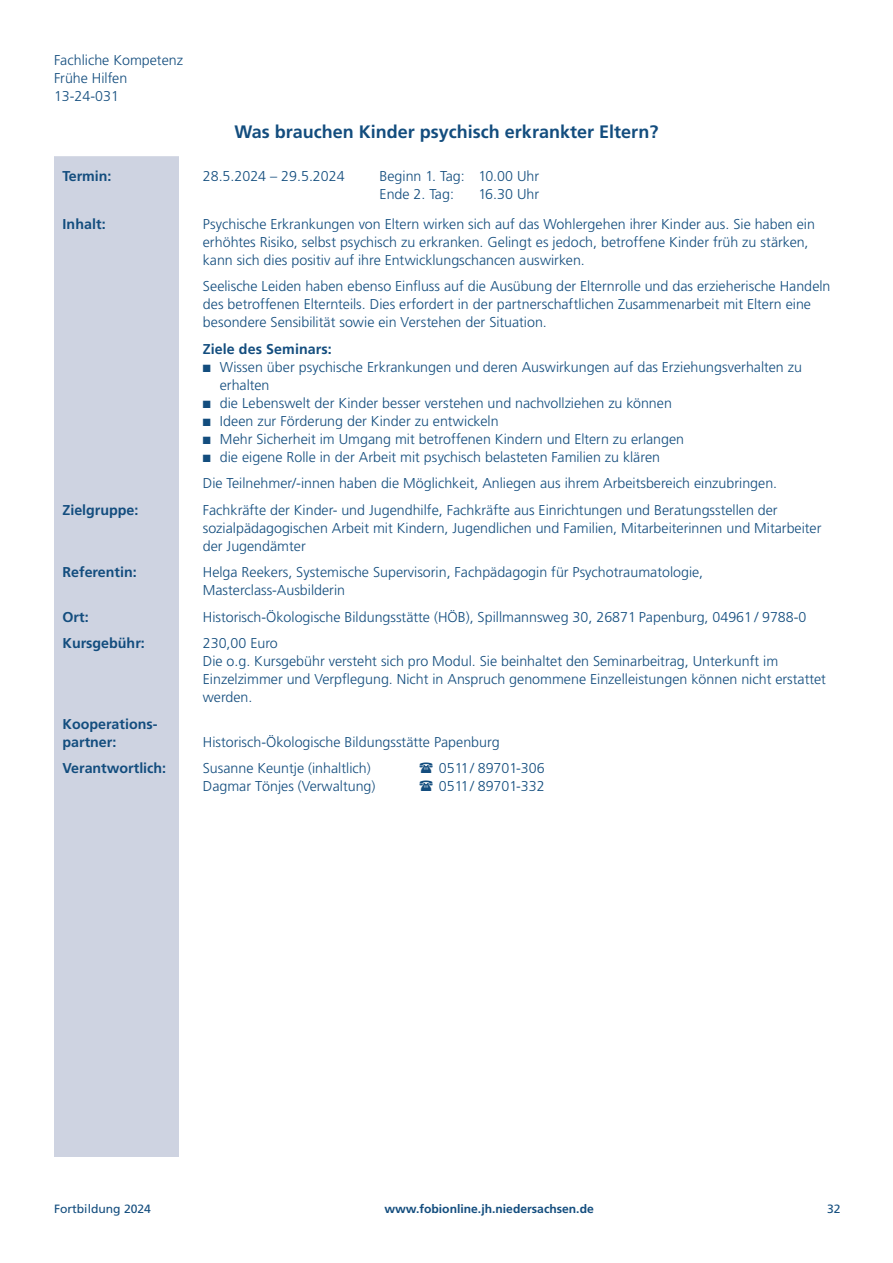
<style>
.page{position:relative;width:893px;height:1263px;background:#fff}
.page>*{position:absolute;margin:0;border:0;box-sizing:border-box;transform-origin:0 0}
.Thema{font:700 18px "Frutiger";color:#134d7e}
.Inhalt{font:300 14.25px/18px "Frutiger";color:#134d7e}
.Zielgruppe{font:300 14.25px/18px "Frutiger";color:#134d7e}
.Kursgebühr{font:300 14.25px/18px "Frutiger";color:#134d7e}
.Verantwortlich{font:300 14.25px "Frutiger";color:#134d7e}
.Referenten{font:300 14.25px/18px "Frutiger";color:#134d7e}
.Ort{font:300 14.25px "Frutiger";color:#134d7e}
.Termin{font:300 14.25px/18px "Frutiger";color:#134d7e}
.Kooperationspartner{font:300 14.25px "Frutiger";color:#134d7e}
.Inhalt-2{font:700 14.25px "Frutiger";letter-spacing:.005em;color:#134d7e}
.Kooperationspartner-2{font:700 14.25px/18px "Frutiger";color:#134d7e}
.Kapitel{font:300 14.25px "Frutiger";color:#134d7e}
.Verantwortlich-2{font:700 14.25px "Frutiger";color:#134d7e}
.Kategorie{font:300 14.25px "Frutiger";color:#134d7e}
.Zielgruppe-2{font:700 14.25px "Frutiger";color:#134d7e}
.Referenten-2{font:700 14.25px "Frutiger";color:#134d7e}
.Kursgebühr-2{font:700 14.25px "Frutiger";color:#134d7e}
.Kurs-Nr{font:300 14.25px "Frutiger";color:#134d7e}
.Termin-2{font:700 14.25px "Frutiger";color:#134d7e}
.Ort-2{font:700 14.25px "Frutiger";color:#134d7e}
.t1{font:700 12px "Frutiger";color:#134d7e}
.t2{font:12px "Frutiger";color:#134d7e}
</style>
<div class="page">
<div style="left:54px;top:147px;width:125px;height:1010px;background:#ced3e1"></div>
<div style="left:54px;top:108px;width:785px;height:48px;background:#fff"></div>
<p class="Kapitel" style="left:54px;top:52px;width:131px">Fachliche Kompetenz</p>
<p class="Kategorie" style="left:54px;top:70px;width:75px">Frühe Hilfen</p>
<p class="Kurs-Nr" style="left:54px;top:88px;width:66px">13-24-031</p>
<p class="Thema" style="left:235px;top:121px;width:425px">Was brauchen Kinder psychisch erkrankter Eltern?</p>
<p class="Termin-2" style="left:63px;top:168px;width:51px">Termin:</p>
<p class="Termin" style="left:203px;top:167px;width:143px">28.5.2024 – 29.5.2024</p>
<p class="Termin" style="left:380px;top:167px;width:161px">Beginn 1. Tag: 10.00 Uhr<br>Ende 2. Tag:</p>
<p class="Termin" style="left:478px;top:185px;width:62px">16.30 Uhr</p>
<p class="Inhalt-2" style="left:63px;top:215px;width:45px">Inhalt:</p>
<p class="Inhalt" style="left:203px;top:215px;width:614px">Psychische Erkrankungen von Eltern wirken sich auf das Wohlergehen ihrer Kinder aus. Sie haben ein erhöhtes Risiko, selbst psychisch zu erkranken. Gelingt es jedoch, betroffene Kinder früh zu stärken, kann sich dies positiv auf ihre Entwicklungschancen auswirken.</p>
<p class="Inhalt" style="left:203px;top:277px;width:629px">Seelische Leiden haben ebenso Einfluss auf die Ausübung der Elternrolle und das erzieherische Handeln des betroffenen Elternteils. Dies erfordert in der partnerschaftlichen Zusammenarbeit mit Eltern eine besondere Sensibilität sowie ein Verstehen der Situation.</p>
<p class="Inhalt-2" style="left:203px;top:340px;width:131px">Ziele des Seminars:</p>
<p class="Inhalt" style="left:220px;top:358px;width:584px;text-indent:-17px">■ Wissen über psychische Erkrankungen und deren Auswirkungen auf das Erziehungsverhalten zu erhalten</p>
<p class="Inhalt" style="left:203px;top:394px;width:471px">■ die Lebenswelt der Kinder besser verstehen und nachvollziehen zu können</p>
<p class="Inhalt" style="left:203px;top:412px;width:297px">■ Ideen zur Förderung der Kinder zu entwickeln</p>
<p class="Inhalt" style="left:203px;top:430px;width:483px">■ Mehr Sicherheit im Umgang mit betroffenen Kindern und Eltern zu erlangen</p>
<p class="Inhalt" style="left:203px;top:448px;width:459px">■ die eigene Rolle in der Arbeit mit psychisch belasteten Familien zu klären</p>
<p class="Verantwortlich" style="left:203px;top:475px;width:576px">Die Teilnehmer/-innen haben die Möglichkeit, Anliegen aus ihrem Arbeitsbereich einzubringen.</p>
<p class="Zielgruppe-2" style="left:63px;top:501px;width:78px">Zielgruppe:</p>
<p class="Zielgruppe" style="left:203px;top:501px;width:620px">Fachkräfte der Kinder- und Jugendhilfe, Fachkräfte aus Einrichtungen und Beratungsstellen der sozialpädagogischen Arbeit mit Kindern, Jugendlichen und Familien, Mitarbeiterinnen und Mitarbeiter der Jugendämter</p>
<p class="Referenten-2" style="left:62px;top:564px;width:76px">Referentin:</p>
<p class="Referenten" style="left:203px;top:563px;width:502px">Helga Reekers, Systemische Supervisorin, Fachpädagogin für Psychotraumatologie,<br>Masterclass-Ausbilderin</p>
<p class="Ort-2" style="left:62px;top:608px;width:28px">Ort:</p>
<p class="Ort" style="left:203px;top:609px;width:605px">Historisch-Ökologische Bildungsstätte (HÖB), Spillmannsweg 30, 26871 Papenburg, 04961 / 9788-0</p>
<p class="Kursgebühr-2" style="left:63px;top:635px;width:84px">Kursgebühr:</p>
<p class="Kursgebühr" style="left:203px;top:634px;width:625px">230,00 Euro<br>Die o.g. Kursgebühr versteht sich pro Modul. Sie beinhaltet den Seminarbeitrag, Unterkunft im Einzelzimmer und Verpflegung. Nicht in Anspruch genommene Einzelleistungen können nicht erstattet werden.</p>
<p class="Kooperationspartner-2" style="left:63px;top:714px;width:97px">Kooperations&shy;partner:</p>
<p class="Kooperationspartner" style="left:203px;top:734px;width:298px">Historisch-Ökologische Bildungsstätte Papenburg</p>
<p class="Verantwortlich-2" style="left:63px;top:760px;width:105px">Verantwortlich:</p>
<p class="Verantwortlich" style="left:203px;top:760px;width:169px">Susanne Keuntje (inhaltlich)</p>
<p class="Verantwortlich" style="left:439px;top:760px;width:107px">0511/ 89701-306</p>
<p class="Verantwortlich" style="left:203px;top:778px;width:174px">Dagmar Tönjes (Verwaltung)</p>
<p class="Verantwortlich" style="left:439px;top:778px;width:107px">0511/ 89701-332</p>
<p class="t2" style="left:54px;top:1202px;width:98px">Fortbildung 2024</p>
<p class="t1" style="left:384px;top:1202px;width:211px">www.fobionline.jh.niedersachsen.de</p>
<p class="t2" style="left:827px;top:1202px;width:15px">32</p>
</div>
